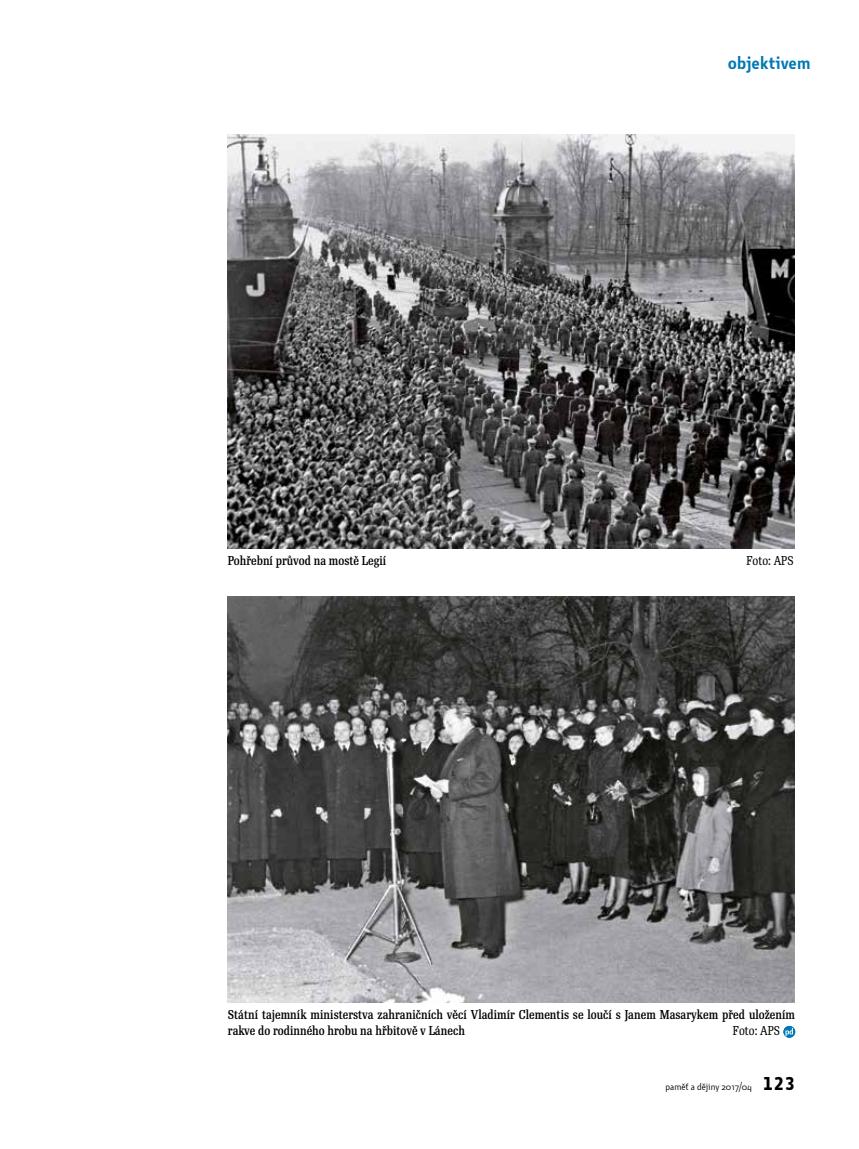
<style>
.page{position:relative;width:859px;height:1149px;background:#fff}
.page>*{position:absolute;margin:0;border:0;box-sizing:border-box;transform-origin:0 0}
.t1{font:600 18px "Botanika Std";color:#0078b3}
.t2{font:500 12.45px/16.2px "Re Public Std Cond";color:#000}
.t3{font:12.45px "Re Public Std Cond";color:#000}
.t4{font:9.75px "Botanika Std";color:#000}
.s1{font-family:"Botanika Mono";font-weight:700;font-size:18px}
</style>
<div class="page">
<img style="left:228px;top:596px;width:567px;height:405px">
<img style="left:228px;top:135px;width:567px;height:413px">
<svg style="left:783px;top:1025px;width:12px;height:12px"></svg>
<svg style="left:785px;top:1027px;width:8px;height:8px"></svg>
<h1 class="t1" style="left:728px;top:51px;width:84px">objektivem</h1>
<p class="t2" style="left:228px;top:552px;width:160px">Pohřební průvod na mostě Legií</p>
<p class="t3" style="left:746px;top:552px;width:49px">Foto: APS</p>
<p class="t2" style="left:228px;top:1005px;width:569px">Státní tajemník ministerstva zahraničních věcí Vladimír Clementis se loučí s Janem Masarykem před uložením rakve do rodinného hrobu na hřbitově v Lánech</p>
<p class="t3" style="left:733px;top:1022px;width:49px">Foto: APS</p>
<p class="t4" style="left:665px;top:1080px;width:131px">paměť a dějiny 2017/04 <span class="s1">123</span></p>
</div>
